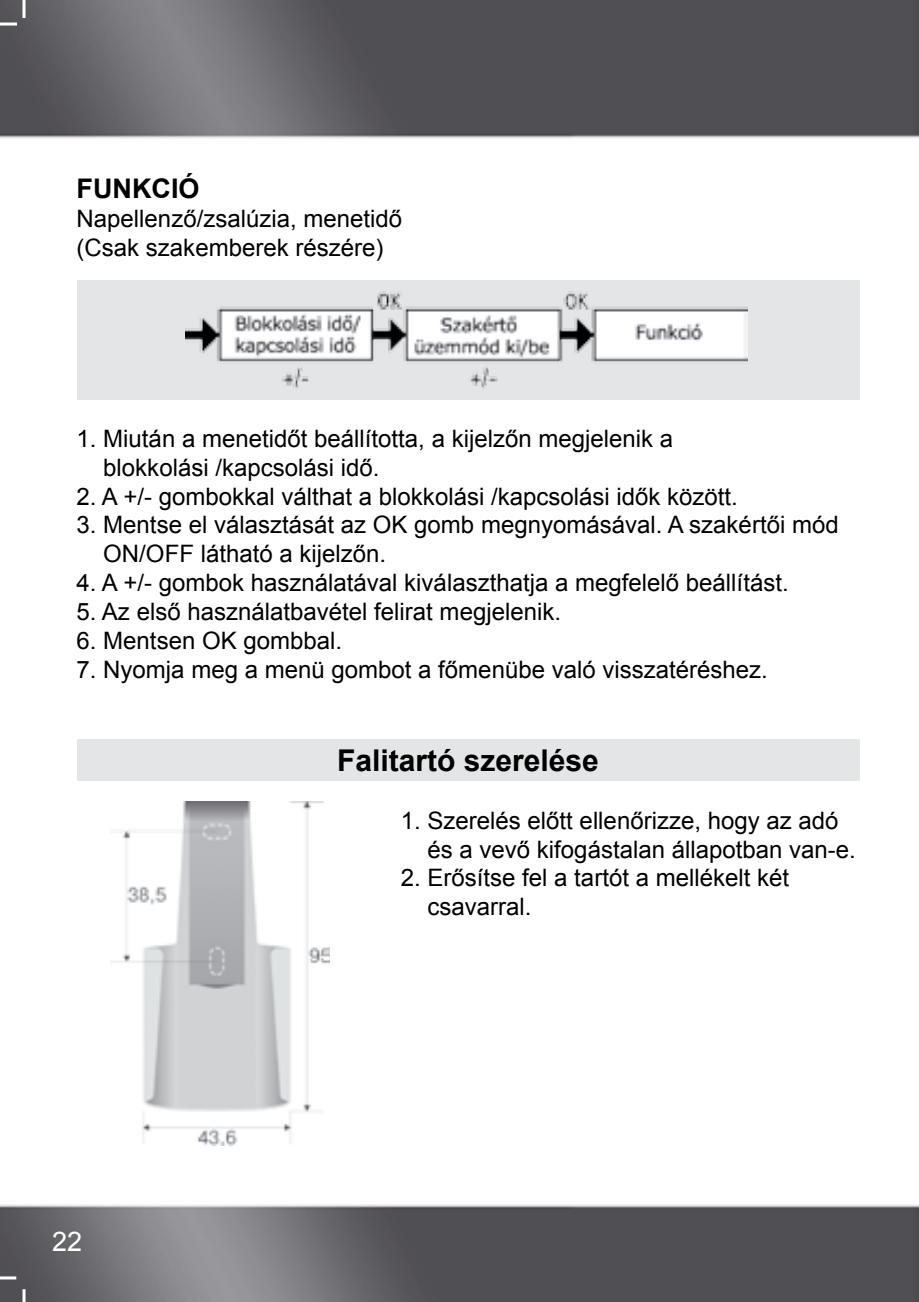
<style>
.page{position:relative;width:919px;height:1302px;background:#fff}
.page>*{position:absolute;margin:0;border:0;box-sizing:border-box;transform-origin:0 0}
.t1{font:700 30px "Arial";color:#000}
.t2{font:700 27px "Arial";color:#000}
.t3{font:27px "Arial";color:#fff}
.t4{font:24px/28.8px "Arial";color:#000}
</style>
<div class="page">
<img style="left:0;top:0;width:919px;height:1301px">
<hr style="left:0;top:1276px;width:16px;height:3px;background:#fff">
<hr style="left:0;top:23px;width:17px;height:3px;background:#fff">
<svg style="left:23px;top:1288px;width:3px;height:13px"></svg>
<hr style="left:23px;top:0;width:3px;height:18px;background:#fff">
<div style="left:77px;top:281px;width:782px;height:119px;background:#e3e5e6"></div>
<div style="left:77px;top:738px;width:782px;height:42px;background:#e3e5e6"></div>
<img style="left:186px;top:291px;width:561px;height:97px">
<img style="left:111px;top:801px;width:218px;height:344px">
<p class="t2" style="left:77px;top:171px;width:124px">FUNKCIÓ</p>
<p class="t4" style="left:77px;top:204px;width:327px">Napellenző/zsalúzia, menetidő (Csak szakemberek részére)</p>
<p class="t4" style="left:103px;top:424px;width:571px;text-indent:-27px">1. Miután a menetidőt beállította, a kijelzőn megjelenik a blokkolási /kapcsolási idő.</p>
<p class="t4" style="left:77px;top:482px;width:662px">2. A +/- gombokkal válthat a blokkolási /kapcsolási idők között.</p>
<p class="t4" style="left:103px;top:510px;width:736px;text-indent:-27px">3. Mentse el választását az OK gomb megnyomásával. A szakértői mód<br>ON/OFF látható a kijelzőn.</p>
<p class="t4" style="left:77px;top:568px;width:713px">4. A +/- gombok használatával kiválaszthatja a megfelelő beállítást.</p>
<p class="t4" style="left:77px;top:597px;width:486px">5. Az első használatbavétel felirat megjelenik.</p>
<p class="t4" style="left:77px;top:626px;width:267px">6. Mentsen OK gombbal.</p>
<p class="t4" style="left:77px;top:654px;width:692px">7. Nyomja meg a menü gombot a főmenübe való visszatéréshez.</p>
<p class="t3" style="left:52px;top:1223px;width:15px">22</p>
<p class="t1" style="left:337px;top:740px;width:263px">Falitartó szerelése</p>
<p class="t4" style="left:427px;top:806px;width:430px;text-indent:-27px">1. Szerelés előtt ellenőrizze, hogy az adó és a vevő kifogástalan állapotban van-e.</p>
<p class="t4" style="left:427px;top:863px;width:363px;text-indent:-27px">2. Erősítse fel a tartót a mellékelt két csavarral.</p>
</div>
